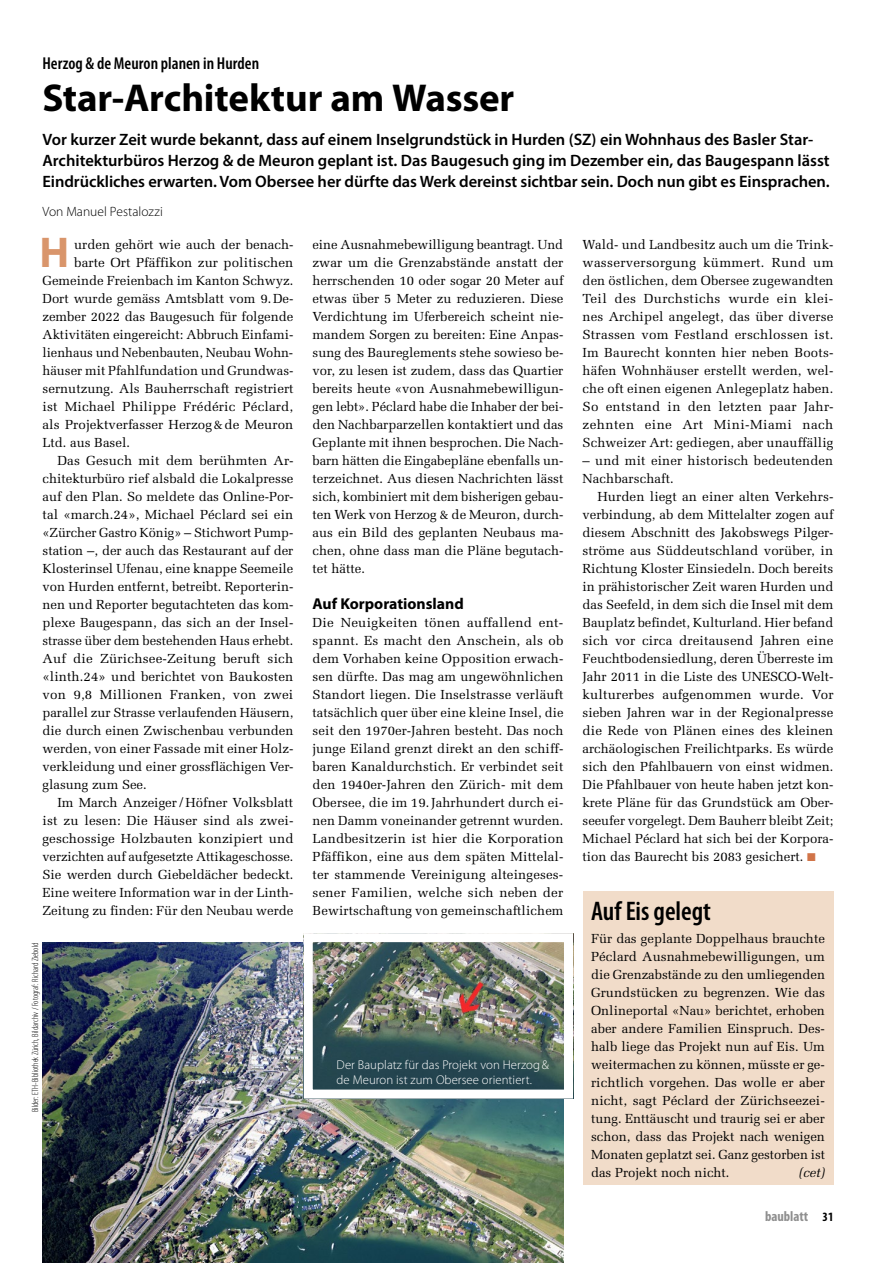
<style>
.page{position:relative;width:893px;height:1263px;background:#fff}
.page>*{position:absolute;margin:0;border:0;box-sizing:border-box;transform-origin:0 0}
.t1{font:700 43.2px "Myriad Pro";color:#d9956b}
.t2{font:700 39px "Myriad Pro";letter-spacing:-.005em;color:#000}
.t3{font:600 condensed 27px "Myriad Pro";color:#000}
.t4{font:600 condensed 17.25px "Myriad Pro";color:#000}
.t5{font:600 16.5px/21px "Myriad Pro";color:#000}
.t6{font:700 15.75px "Myriad Pro";color:#000}
.t7{font:700 condensed 14.25px "Myriad Pro";color:#8f8f8f}
.t8{font:300 13.5px "Myriad Pro";color:#000}
.t9{font:13.2px/18px "Melior LT Std";color:#000;text-align:justify}
.t10{font:italic 13.2px "Melior LT Std";color:#000}
.t11{font:300 12.75px/15px "Myriad Pro";letter-spacing:.005em;color:#fff}
.t12{font:300 condensed 9px "Myriad Pro";color:#000}
.s1{color:#d17448}
.s2{font-size:12.75px;color:#000}
</style>
<div class="page">
<img style="left:43px;top:942px;width:520px;height:321px">
<div style="left:583px;top:892px;width:250px;height:293px;background:#f1dcc9"></div>
<img style="left:314px;top:943px;width:249px;height:145px">
<div style="left:304px;top:933px;width:269px;height:165px;border:9px solid #fff"></div>
<h3 class="t4" style="left:43px;top:54px;width:218px">Herzog &amp; de Meuron planen in Hurden</h3>
<h2 class="t2" style="left:43px;top:76px;width:473px">Star-Architektur am Wasser</h2>
<p class="t5" style="left:43px;top:129px;width:789px">Vor kurzer Zeit wurde bekannt, dass auf einem Inselgrundstück in Hurden (SZ) ein Wohnhaus des Basler Star-<br>Architekturbüros Herzog &amp; de Meuron geplant ist. Das Baugesuch ging im Dezember ein, das Baugespann lässt<br>Eindrückliches erwarten. Vom Obersee her dürfte das Werk dereinst sichtbar sein. Doch nun gibt es Einsprachen.</p>
<p class="t8" style="left:43px;top:204px;width:122px">Von Manuel Pestalozzi</p>
<h1 class="t1" style="left:40px;top:228px;width:31px">H</h1>
<p class="t9" style="left:74px;top:236px;width:221px">urden gehört wie auch der benach-</p>
<p class="t9" style="left:74px;top:254px;width:221px">barte Ort Pfäffikon zur politischen</p>
<p class="t9" style="left:43px;top:272px;width:252px">Gemeinde Freienbach im Kanton Schwyz.</p>
<p class="t9" style="left:43px;top:290px;width:252px">Dort wurde gemäss Amtsblatt vom 9.De-</p>
<p class="t9" style="left:43px;top:308px;width:252px">zember 2022 das Baugesuch für folgende</p>
<p class="t9" style="left:43px;top:326px;width:252px">Aktivitäten eingereicht: Abbruch Einfami-</p>
<p class="t9" style="left:43px;top:344px;width:252px">lienhaus und Nebenbauten, Neubau Wohn-</p>
<p class="t9" style="left:43px;top:362px;width:252px">häuser mit Pfahlfundation und Grundwas-</p>
<p class="t9" style="left:43px;top:380px;width:253px">sernutzung. Als Bauherrschaft registriert</p>
<p class="t9" style="left:43px;top:398px;width:252px">ist Michael Philippe Frédéric Péclard,</p>
<p class="t9" style="left:43px;top:416px;width:252px">als Projektverfasser Herzog&amp;de Meuron</p>
<p class="t9" style="left:43px;top:434px;width:89px">Ltd. aus Basel.</p>
<p class="t9" style="left:57px;top:452px;width:238px">Das Gesuch mit dem berühmten Ar-</p>
<p class="t9" style="left:43px;top:470px;width:252px">chitekturbüro rief alsbald die Lokalpresse</p>
<p class="t9" style="left:43px;top:488px;width:252px">auf den Plan. So meldete das Online-Por-</p>
<p class="t9" style="left:43px;top:506px;width:252px">tal «march.24», Michael Péclard sei ein</p>
<p class="t9" style="left:43px;top:524px;width:252px">«Zürcher Gastro König» – Stichwort Pump-</p>
<p class="t9" style="left:43px;top:542px;width:252px">station –, der auch das Restaurant auf der</p>
<p class="t9" style="left:43px;top:560px;width:252px">Klosterinsel Ufenau, eine knappe Seemeile</p>
<p class="t9" style="left:43px;top:578px;width:252px">von Hurden entfernt, betreibt. Reporterin-</p>
<p class="t9" style="left:43px;top:596px;width:252px">nen und Reporter begutachteten das kom-</p>
<p class="t9" style="left:43px;top:614px;width:252px">plexe Baugespann, das sich an der Insel-</p>
<p class="t9" style="left:43px;top:632px;width:252px">strasse über dem bestehenden Haus erhebt.</p>
<p class="t9" style="left:43px;top:650px;width:252px">Auf die Zürichsee-Zeitung beruft sich</p>
<p class="t9" style="left:43px;top:668px;width:252px">«linth.24» und berichtet von Baukosten</p>
<p class="t9" style="left:43px;top:686px;width:252px">von 9,8 Millionen Franken, von zwei</p>
<p class="t9" style="left:43px;top:704px;width:252px">parallel zur Strasse verlaufenden Häusern,</p>
<p class="t9" style="left:43px;top:722px;width:252px">die durch einen Zwischenbau verbunden</p>
<p class="t9" style="left:43px;top:740px;width:252px">werden, von einer Fassade mit einer Holz-</p>
<p class="t9" style="left:43px;top:758px;width:252px">verkleidung und einer grossflächigen Ver-</p>
<p class="t9" style="left:43px;top:776px;width:106px">glasung zum See.</p>
<p class="t9" style="left:57px;top:794px;width:237px">Im March Anzeiger/Höfner Volksblatt</p>
<p class="t9" style="left:43px;top:812px;width:253px">ist zu lesen: Die Häuser sind als zwei-</p>
<p class="t9" style="left:43px;top:830px;width:253px">geschossige Holzbauten konzipiert und</p>
<p class="t9" style="left:43px;top:848px;width:252px">verzichten auf aufgesetzte Attikageschosse.</p>
<p class="t9" style="left:43px;top:866px;width:252px">Sie werden durch Giebeldächer bedeckt.</p>
<p class="t9" style="left:43px;top:884px;width:252px">Eine weitere Information war in der Linth-</p>
<p class="t9" style="left:43px;top:902px;width:252px">Zeitung zu finden: Für den Neubau werde</p>
<p class="t12" style="left:31px;top:1112px;width:171px;rotate:-90deg">Bilder: ETH-Bibliothek Zürich, Bildarchiv / Fotograf: Richard Ziebold</p>
<p class="t9" style="left:313px;top:236px;width:252px">eine Ausnahmebewilligung beantragt. Und zwar um die Grenzabstände anstatt der herrschenden 10 oder sogar 20 Meter auf etwas über 5 Meter zu reduzieren. Diese Verdichtung im Uferbereich scheint nie&shy;mandem Sorgen zu bereiten: Eine Anpas&shy;sung des Baureglements stehe sowieso be&shy;vor, zu lesen ist zudem, dass das Quartier bereits heute «von Ausnahmebewilligun&shy;gen lebt». Péclard habe die Inhaber der bei&shy;den Nachbarparzellen kontaktiert und das Geplante mit ihnen besprochen. Die Nach&shy;barn hätten die Eingabepläne ebenfalls un&shy;terzeichnet. Aus diesen Nachrichten lässt sich, kombiniert mit dem bisherigen gebau&shy;ten Werk von Herzog &amp; de Meuron, durch&shy;aus ein Bild des geplanten Neubaus ma&shy;chen, ohne dass man die Pläne begutach&shy;tet hätte.</p>
<p class="t6" style="left:313px;top:595px;width:153px">Auf Korporationsland</p>
<p class="t9" style="left:313px;top:614px;width:253px">Die Neuigkeiten tönen auffallend ent&shy;spannt. Es macht den Anschein, als ob dem Vorhaben keine Opposition erwach&shy;sen dürfte. Das mag am ungewöhnlichen Standort liegen. Die Inselstrasse verläuft tatsächlich quer über eine kleine Insel, die seit den 1970er-Jahren besteht. Das noch junge Eiland grenzt direkt an den schiff&shy;baren Kanaldurchstich. Er verbindet seit den 1940er-Jahren den Zürich- mit dem Obersee, die im 19.Jahrhundert durch ei&shy;nen Damm voneinander getrennt wurden.<br>Landbesitzerin ist hier die Korporation Pfäffikon, eine aus dem späten Mittelal&shy;ter stammende Vereinigung alteingeses&shy;sener Familien, welche sich neben der Bewirtschaftung von gemeinschaftlichem</p>
<p class="t11" style="left:337px;top:1057px;width:214px">Der Bauplatz für das Projekt von Herzog&amp; de Meuron ist zum Obersee orientiert.</p>
<p class="t9" style="left:583px;top:236px;width:253px">Wald- und Landbesitz auch um die Trink&shy;wasserversorgung kümmert. Rund um den östlichen, dem Obersee zugewandten Teil des Durchstichs wurde ein klei&shy;nes Archipel angelegt, das über diverse Strassen vom Festland erschlossen ist.<br>Im Baurecht konnten hier neben Boots&shy;häfen Wohnhäuser erstellt werden, wel&shy;che oft einen eigenen Anlegeplatz haben.<br>So entstand in den letzten paar Jahr&shy;zehnten eine Art Mini-Miami nach Schweizer Art: gediegen, aber unauffällig</p>
<p class="t9" style="left:583px;top:452px;width:252px">– und mit einer historisch bedeutenden<br>Nachbarschaft.</p>
<p class="t9" style="left:583px;top:488px;width:252px;text-indent:15px">Hurden liegt an einer alten Verkehrs&shy;verbindung, ab dem Mittelalter zogen auf diesem Abschnitt des Jakobswegs Pilger&shy;ströme aus Süddeutschland vorüber, in Richtung Kloster Einsiedeln. Doch bereits in prähistorischer Zeit waren Hurden und das Seefeld, in dem sich die Insel mit dem Bauplatz befindet, Kulturland. Hier befand sich vor circa dreitausend Jahren eine Feuchtbodensiedlung, deren Überreste im Jahr 2011 in die Liste des UNESCO-Welt&shy;kulturerbes aufgenommen wurde. Vor sieben Jahren war in der Regionalpresse die Rede von Plänen eines des kleinen archäologischen Freilichtparks. Es würde sich den Pfahlbauern von einst widmen.<br>Die Pfahlbauer von heute haben jetzt kon&shy;krete Pläne für das Grundstück am Ober&shy;seeufer vorgelegt. Dem Bauherr bleibt Zeit; Michael Péclard hat sich bei der Korpora&shy;tion das Baurecht bis 2083 gesichert. <span class="s1">■</span></p>
<h3 class="t3" style="left:591px;top:897px;width:121px">Auf Eis gelegt</h3>
<p class="t9" style="left:591px;top:929px;width:235px">Für das geplante Doppelhaus brauchte Péclard Ausnahmebewilligungen, um die Grenzabstände zu den umliegenden Grundstücken zu begrenzen. Wie das Onlineportal «Nau» berichtet, erhoben aber andere Familien Einspruch. Des&shy;halb liege das Projekt nun auf Eis. Um weitermachen zu können, müsste er ge&shy;richtlich vorgehen. Das wolle er aber nicht, sagt Péclard der Zürichseezei&shy;tung. Enttäuscht und traurig sei er aber schon, dass das Projekt nach wenigen Monaten geplatzt sei. Ganz gestorben ist das Projekt noch nicht.</p>
<p class="t10" style="left:799px;top:1164px;width:28px">(cet)</p>
<p class="t7" style="left:765px;top:1208px;width:70px">baublatt <span class="s2">31</span></p>
</div>
